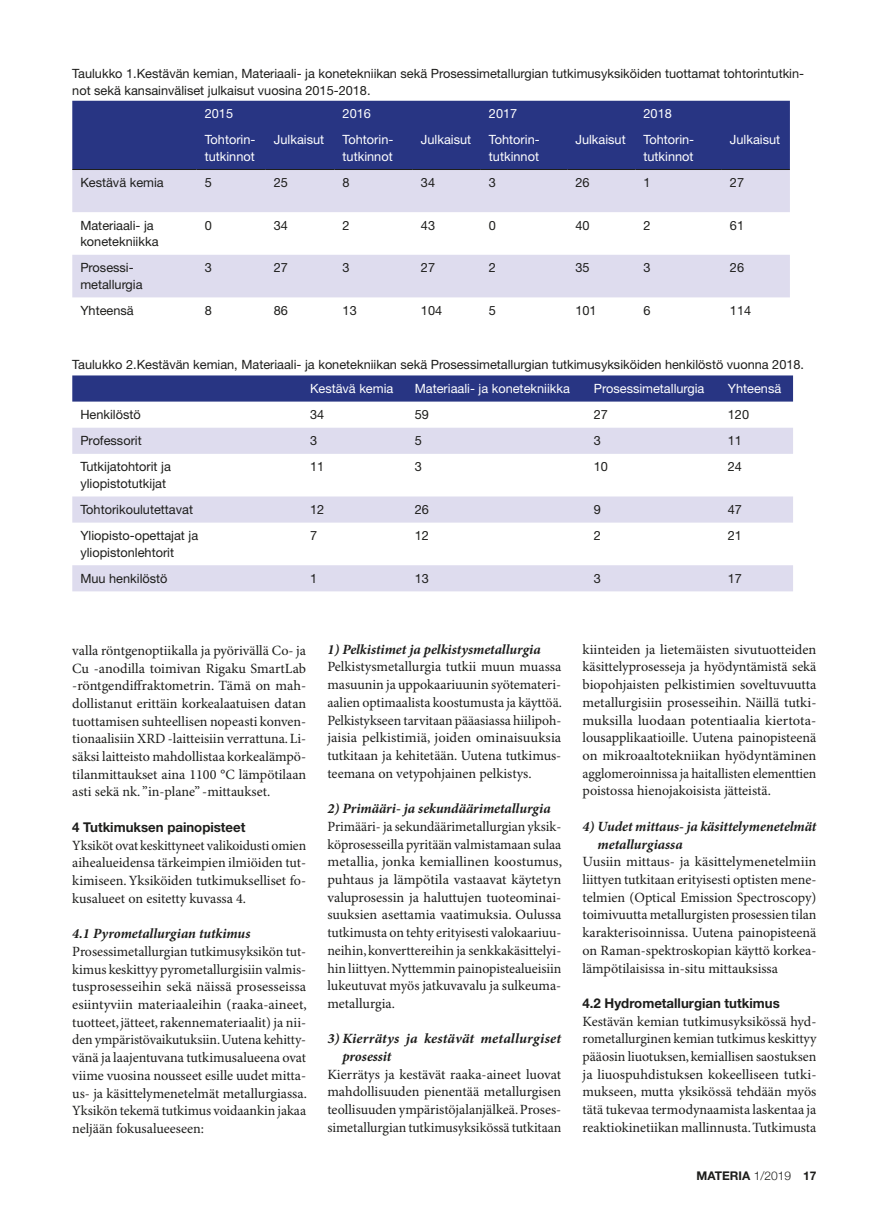
<style>
.page{position:relative;width:893px;height:1221px;background:#fff}
.page>*{position:absolute;margin:0;border:0;box-sizing:border-box;transform-origin:0 0}
.t1{font:14.1px/17.7px "Minion Pro";letter-spacing:-.005em;color:#1d1d1b;text-align:justify}
.t2{font:italic 700 14.1px/17.7px "Minion Pro";letter-spacing:-.005em;color:#1d1d1b}
.t3{font:700 13.5px "Helvetica Neue LT Std";color:#1d1d1b}
.t4{font:12.75px/16.5px "Helvetica Neue LT Std";color:#1d1d1b}
.t5{font:12.75px/16.5px "Helvetica Neue LT Std";color:#fff}
.t6{font:700 12px "Helvetica Neue LT Std";color:#1d1d1b}
.s1{font-family:"Helvetica Neue";font-weight:300}
</style>
<div class="page">
<div style="left:72px;top:101px;width:718px;height:68px;background:#283583"></div>
<svg style="left:72px;top:170px;width:718px;height:127px;fill:#dedcee"></svg>
<hr style="left:72px;top:169px;width:125px;height:1px;background:#1d1d1b">
<hr style="left:197px;top:169px;width:69px;height:1px;background:#1d1d1b">
<hr style="left:266px;top:169px;width:69px;height:1px;background:#1d1d1b">
<hr style="left:335px;top:169px;width:78px;height:1px;background:#1d1d1b">
<hr style="left:413px;top:169px;width:68px;height:1px;background:#1d1d1b">
<hr style="left:481px;top:169px;width:86px;height:1px;background:#1d1d1b">
<hr style="left:567px;top:169px;width:68px;height:1px;background:#1d1d1b">
<hr style="left:635px;top:169px;width:87px;height:1px;background:#1d1d1b">
<hr style="left:722px;top:169px;width:68px;height:1px;background:#1d1d1b">
<div style="left:72px;top:375px;width:721px;height:26px;background:#283583"></div>
<svg style="left:72px;top:428px;width:721px;height:163px"></svg>
<p class="t4" style="left:72px;top:65px;width:733px">Taulukko 1.Kestävän kemian, Materiaali- ja konetekniikan sekä Prosessimetallurgian tutkimusyksiköiden tuottamat tohtorintutkin&shy;not sekä kansainväliset julkaisut vuosina 2015-2018.</p>
<p class="t5" style="left:205px;top:105px;width:30px">2015</p>
<p class="t5" style="left:343px;top:105px;width:30px">2016</p>
<p class="t5" style="left:489px;top:105px;width:30px">2017</p>
<p class="t5" style="left:643px;top:105px;width:30px">2018</p>
<p class="t5" style="left:205px;top:131px;width:52px">Tohtorin&shy;tutkinnot</p>
<p class="t5" style="left:274px;top:131px;width:52px">Julkaisut</p>
<p class="t5" style="left:343px;top:131px;width:52px">Tohtorin&shy;tutkinnot</p>
<p class="t5" style="left:421px;top:131px;width:52px">Julkaisut</p>
<p class="t5" style="left:489px;top:131px;width:52px">Tohtorin&shy;tutkinnot</p>
<p class="t5" style="left:575px;top:131px;width:52px">Julkaisut</p>
<p class="t5" style="left:643px;top:131px;width:52px">Tohtorin&shy;tutkinnot</p>
<p class="t5" style="left:730px;top:131px;width:52px">Julkaisut</p>
<p class="t4" style="left:80px;top:174px;width:85px">Kestävä kemia</p>
<p class="t4" style="left:205px;top:174px;width:9px">5</p>
<p class="t4" style="left:274px;top:174px;width:16px">25</p>
<p class="t4" style="left:343px;top:174px;width:9px">8</p>
<p class="t4" style="left:421px;top:174px;width:16px">34</p>
<p class="t4" style="left:489px;top:174px;width:9px">3</p>
<p class="t4" style="left:575px;top:174px;width:16px">26</p>
<p class="t4" style="left:643px;top:174px;width:9px">1</p>
<p class="t4" style="left:730px;top:174px;width:16px">27</p>
<p class="t4" style="left:80px;top:217px;width:80px">Materiaali- ja konetekniikka</p>
<p class="t4" style="left:205px;top:217px;width:9px">0</p>
<p class="t4" style="left:274px;top:217px;width:16px">34</p>
<p class="t4" style="left:343px;top:217px;width:9px">2</p>
<p class="t4" style="left:421px;top:217px;width:16px">43</p>
<p class="t4" style="left:489px;top:217px;width:9px">0</p>
<p class="t4" style="left:575px;top:217px;width:16px">40</p>
<p class="t4" style="left:643px;top:217px;width:9px">2</p>
<p class="t4" style="left:730px;top:217px;width:16px">61</p>
<p class="t4" style="left:80px;top:259px;width:64px">Prosessi&shy;metallurgia</p>
<p class="t4" style="left:205px;top:259px;width:9px">3</p>
<p class="t4" style="left:274px;top:259px;width:16px">27</p>
<p class="t4" style="left:343px;top:259px;width:9px">3</p>
<p class="t4" style="left:421px;top:259px;width:16px">27</p>
<p class="t4" style="left:489px;top:259px;width:9px">2</p>
<p class="t4" style="left:575px;top:259px;width:16px">35</p>
<p class="t4" style="left:643px;top:259px;width:9px">3</p>
<p class="t4" style="left:730px;top:259px;width:16px">26</p>
<p class="t4" style="left:80px;top:302px;width:55px">Yhteensä</p>
<p class="t4" style="left:205px;top:302px;width:9px">8</p>
<p class="t4" style="left:274px;top:302px;width:16px">86</p>
<p class="t4" style="left:343px;top:302px;width:16px">13</p>
<p class="t4" style="left:421px;top:302px;width:23px">104</p>
<p class="t4" style="left:489px;top:302px;width:9px">5</p>
<p class="t4" style="left:575px;top:302px;width:23px">101</p>
<p class="t4" style="left:643px;top:302px;width:9px">6</p>
<p class="t4" style="left:730px;top:302px;width:23px">114</p>
<p class="t4" style="left:72px;top:356px;width:733px">Taulukko 2.Kestävän kemian, Materiaali- ja konetekniikan sekä Prosessimetallurgian tutkimusyksiköiden henkilöstö vuonna 2018.</p>
<p class="t5" style="left:310px;top:380px;width:85px">Kestävä kemia</p>
<p class="t5" style="left:415px;top:380px;width:157px">Materiaali- ja konetekniikka</p>
<p class="t5" style="left:594px;top:380px;width:112px">Prosessimetallurgia</p>
<p class="t5" style="left:728px;top:380px;width:55px">Yhteensä</p>
<p class="t4" style="left:80px;top:406px;width:62px">Henkilöstö</p>
<p class="t4" style="left:310px;top:406px;width:16px">34</p>
<p class="t4" style="left:415px;top:406px;width:16px">59</p>
<p class="t4" style="left:594px;top:406px;width:16px">27</p>
<p class="t4" style="left:728px;top:406px;width:23px">120</p>
<p class="t4" style="left:80px;top:432px;width:63px">Professorit</p>
<p class="t4" style="left:310px;top:432px;width:9px">3</p>
<p class="t4" style="left:415px;top:432px;width:9px">5</p>
<p class="t4" style="left:594px;top:432px;width:9px">3</p>
<p class="t4" style="left:728px;top:432px;width:16px">11</p>
<p class="t4" style="left:80px;top:458px;width:92px">Tutkijatohtorit ja yliopistotutkijat</p>
<p class="t4" style="left:310px;top:458px;width:16px">11</p>
<p class="t4" style="left:415px;top:458px;width:9px">3</p>
<p class="t4" style="left:594px;top:458px;width:16px">10</p>
<p class="t4" style="left:728px;top:458px;width:16px">24</p>
<p class="t4" style="left:80px;top:501px;width:114px">Tohtorikoulutettavat</p>
<p class="t4" style="left:310px;top:501px;width:16px">12</p>
<p class="t4" style="left:415px;top:501px;width:16px">26</p>
<p class="t4" style="left:594px;top:501px;width:9px">9</p>
<p class="t4" style="left:728px;top:501px;width:16px">47</p>
<p class="t4" style="left:80px;top:527px;width:119px">Yliopisto-opettajat ja yliopistonlehtorit</p>
<p class="t4" style="left:310px;top:527px;width:9px">7</p>
<p class="t4" style="left:415px;top:527px;width:16px">12</p>
<p class="t4" style="left:594px;top:527px;width:9px">2</p>
<p class="t4" style="left:728px;top:527px;width:16px">21</p>
<p class="t4" style="left:80px;top:570px;width:89px">Muu henkilöstö</p>
<p class="t4" style="left:310px;top:570px;width:9px">1</p>
<p class="t4" style="left:415px;top:570px;width:16px">13</p>
<p class="t4" style="left:594px;top:570px;width:9px">3</p>
<p class="t4" style="left:728px;top:570px;width:16px">17</p>
<p class="t1" style="left:72px;top:642px;width:235px">valla röntgenoptiikalla ja pyörivällä Co- ja Cu -anodilla toimivan Rigaku SmartLab -röntgendiffraktometrin. Tämä on mah&shy;dollistanut erittäin korkealaatuisen datan tuottamisen suhteellisen nopeasti konven&shy;tionaalisiin XRD -laitteisiin verrattuna. Li&shy;säksi laitteisto mahdollistaa korkealämpö&shy;tilanmittaukset aina 1100 °C lämpötilaan asti sekä nk. ”in-plane” -mittaukset.</p>
<p class="t3" style="left:72px;top:818px;width:175px">4 Tutkimuksen painopisteet</p>
<p class="t1" style="left:72px;top:836px;width:235px">Yksiköt ovat keskittyneet valikoidusti omien aihealueidensa tärkeimpien ilmiöiden tut&shy;kimiseen. Yksiköiden tutkimukselliset fo&shy;kusalueet on esitetty kuvassa 4.</p>
<p class="t2" style="left:72px;top:925px;width:180px">4.1 Pyrometallurgian tutkimus</p>
<p class="t1" style="left:72px;top:943px;width:236px">Prosessimetallurgian tutkimusyksikön tut&shy;kimus keskittyy pyrometallurgisiin valmis&shy;tusprosesseihin sekä näissä prosesseissa esiintyviin materiaaleihin (raaka-aineet, tuotteet, jätteet, rakennemateriaalit) ja nii&shy;den ympäristövaikutuksiin. Uutena kehitty&shy;vänä ja laajentuvana tutkimusalueena ovat viime vuosina nousseet esille uudet mitta&shy;us- ja käsittelymenetelmät metallurgiassa.<br>Yksikön tekemä tutkimus voidaankin jakaa neljään fokusalueeseen:</p>
<p class="t2" style="left:327px;top:641px;width:215px">1) Pelkistimet ja pelkistysmetallurgia</p>
<p class="t1" style="left:327px;top:658px;width:236px">Pelkistysmetallurgia tutkii muun muassa masuunin ja uppokaariuunin syötemateri&shy;aalien optimaalista koostumusta ja käyttöä.<br>Pelkistykseen tarvitaan pääasiassa hiilipoh&shy;jaisia pelkistimiä, joiden ominaisuuksia tutkitaan ja kehitetään. Uutena tutkimus&shy;teemana on vetypohjainen pelkistys.</p>
<p class="t2" style="left:327px;top:800px;width:225px">2) Primääri- ja sekundäärimetallurgia</p>
<p class="t1" style="left:327px;top:818px;width:236px">Primääri- ja sekundäärimetallurgian yksik&shy;köprosesseilla pyritään valmistamaan sulaa metallia, jonka kemiallinen koostumus, puhtaus ja lämpötila vastaavat käytetyn valuprosessin ja haluttujen tuoteominai&shy;suuksien asettamia vaatimuksia. Oulussa tutkimusta on tehty erityisesti valokaariuu&shy;neihin, konverttereihin ja senkkakäsittelyi&shy;hin liittyen. Nyttemmin painopistealueisiin lukeutuvat myös jatkuvavalu ja sulkeuma&shy;metallurgia.</p>
<p class="t2" style="left:342px;top:1030px;width:220px;text-indent:-15px">3) Kierrätys ja kestävät metallurgiset prosessit</p>
<p class="t1" style="left:327px;top:1065px;width:235px">Kierrätys ja kestävät raaka-aineet luovat mahdollisuuden pienentää metallurgisen teollisuuden ympäristöjalanjälkeä. Proses&shy;simetallurgian tutkimusyksikössä tutkitaan</p>
<p class="t1" style="left:583px;top:641px;width:235px">kiinteiden ja lietemäisten sivutuotteiden käsittelyprosesseja ja hyödyntämistä sekä biopohjaisten pelkistimien soveltuvuutta metallurgisiin prosesseihin. Näillä tutki&shy;muksilla luodaan potentiaalia kiertota&shy;lousapplikaatioille. Uutena painopisteenä on mikroaaltotekniikan hyödyntäminen agglomeroinnissa ja haitallisten elementtien poistossa hienojakoisista jätteistä.</p>
<p class="t2" style="left:597px;top:818px;width:220px;text-indent:-15px">4) Uudet mittaus- ja käsittelymenetelmät metallurgiassa</p>
<p class="t1" style="left:583px;top:853px;width:235px">Uusiin mittaus- ja käsittelymenetelmiin liittyen tutkitaan erityisesti optisten mene&shy;telmien (Optical Emission Spectroscopy) toimivuutta metallurgisten prosessien tilan karakterisoinnissa. Uutena painopisteenä on Raman-spektroskopian käyttö korkea&shy;lämpötilaisissa in-situ mittauksissa</p>
<p class="t3" style="left:583px;top:994px;width:199px">4.2 Hydrometallurgian tutkimus</p>
<p class="t1" style="left:583px;top:1012px;width:235px">Kestävän kemian tutkimusyksikössä hyd&shy;rometallurginen kemian tutkimus keskittyy pääosin liuotuksen, kemiallisen saostuksen ja liuospuhdistuksen kokeelliseen tutki&shy;mukseen, mutta yksikössä tehdään myös tätä tukevaa termodynaamista laskentaa ja reaktiokinetiikan mallinnusta. Tutkimusta</p>
<p class="t6" style="left:697px;top:1168px;width:121px">MATERIA <span class="s1">1/2019</span> 17</p>
</div>
